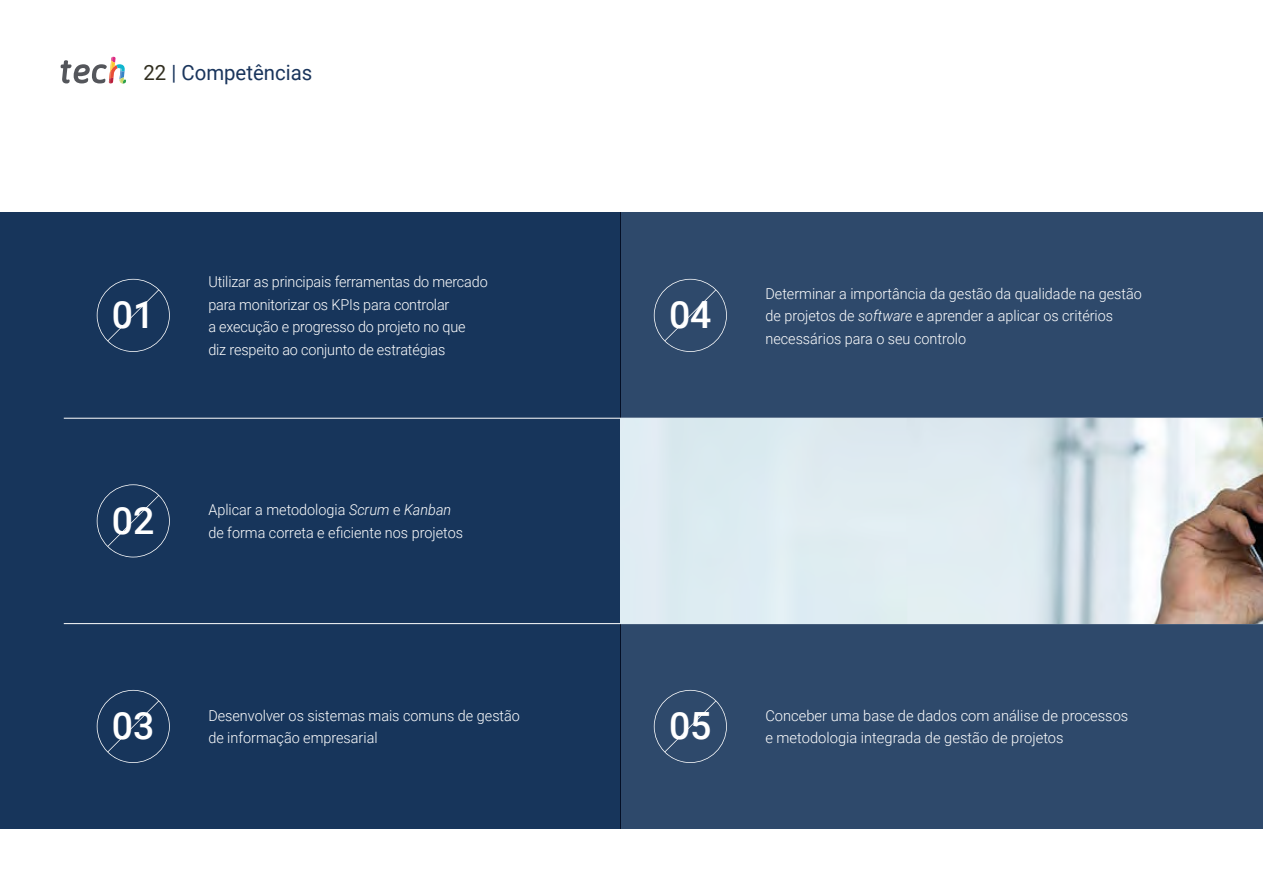
<style>
.page{position:relative;width:1263px;height:893px;background:#fff}
.page>*{position:absolute;margin:0;border:0;box-sizing:border-box;transform-origin:0 0}
.t1{font:500 37.5px "Roboto";color:#fff}
.t2{font:21px "Roboto";color:#1a355c}
.t3{font:300 15px/22.5px "Roboto";color:#fff;scale:.96 1}
.t4{font:300 15px/22.5px "Roboto";color:#fff}
.s1{color:#312e20}
.s2{font-style:italic}
</style>
<div class="page">
<div style="left:0;top:213px;width:621px;height:616px;background:#17355b"></div>
<div style="left:621px;top:213px;width:642px;height:616px;background:#2e496b"></div>
<svg style="left:97px;top:279px;width:73px;height:73px"></svg>
<svg style="left:97px;top:690px;width:73px;height:73px"></svg>
<svg style="left:97px;top:484px;width:73px;height:73px"></svg>
<svg style="left:654px;top:279px;width:73px;height:73px"></svg>
<svg style="left:654px;top:690px;width:73px;height:73px"></svg>
<hr style="left:64px;top:418px;width:1199px;height:1px;background:#fff">
<hr style="left:64px;top:623px;width:1199px;height:1px;background:#fff">
<img style="left:621px;top:418px;width:642px;height:205px">
<svg style="left:61px;top:57px;width:65px;height:27px"></svg>
<h2 class="t2" style="left:144px;top:57px;width:170px"><span class="s1">22</span> | Competências</h2>
<h1 class="t1" style="left:112px;top:288px;width:44px">01</h1>
<p class="t3" style="left:208px;top:270px;width:292px">Utilizar as principais ferramentas do mercado para monitorizar os KPIs para controlar<br>a execução e progresso do projeto no que<br>diz respeito ao conjunto de estratégias</p>
<h1 class="t1" style="left:112px;top:494px;width:44px">02</h1>
<p class="t3" style="left:208px;top:498px;width:255px">Aplicar a metodologia <span class="s2">Scrum</span> e <span class="s2">Kanban</span></p>
<p class="t3" style="left:208px;top:521px;width:267px">de forma correta e eficiente nos projetos</p>
<h1 class="t1" style="left:112px;top:699px;width:44px">03</h1>
<p class="t3" style="left:208px;top:704px;width:326px">Desenvolver os sistemas mais comuns de gestão de informação empresarial</p>
<h1 class="t1" style="left:669px;top:288px;width:44px">04</h1>
<p class="t3" style="left:765px;top:281px;width:394px">Determinar a importância da gestão da qualidade na gestão de projetos de <span class="s2">software</span> e aprender a aplicar os critérios necessários para o seu controlo</p>
<h1 class="t1" style="left:669px;top:699px;width:44px">05</h1>
<p class="t4" style="left:765px;top:704px;width:364px">Conceber uma base de dados com análise de processos e metodologia integrada de gestão de projetos</p>
</div>
